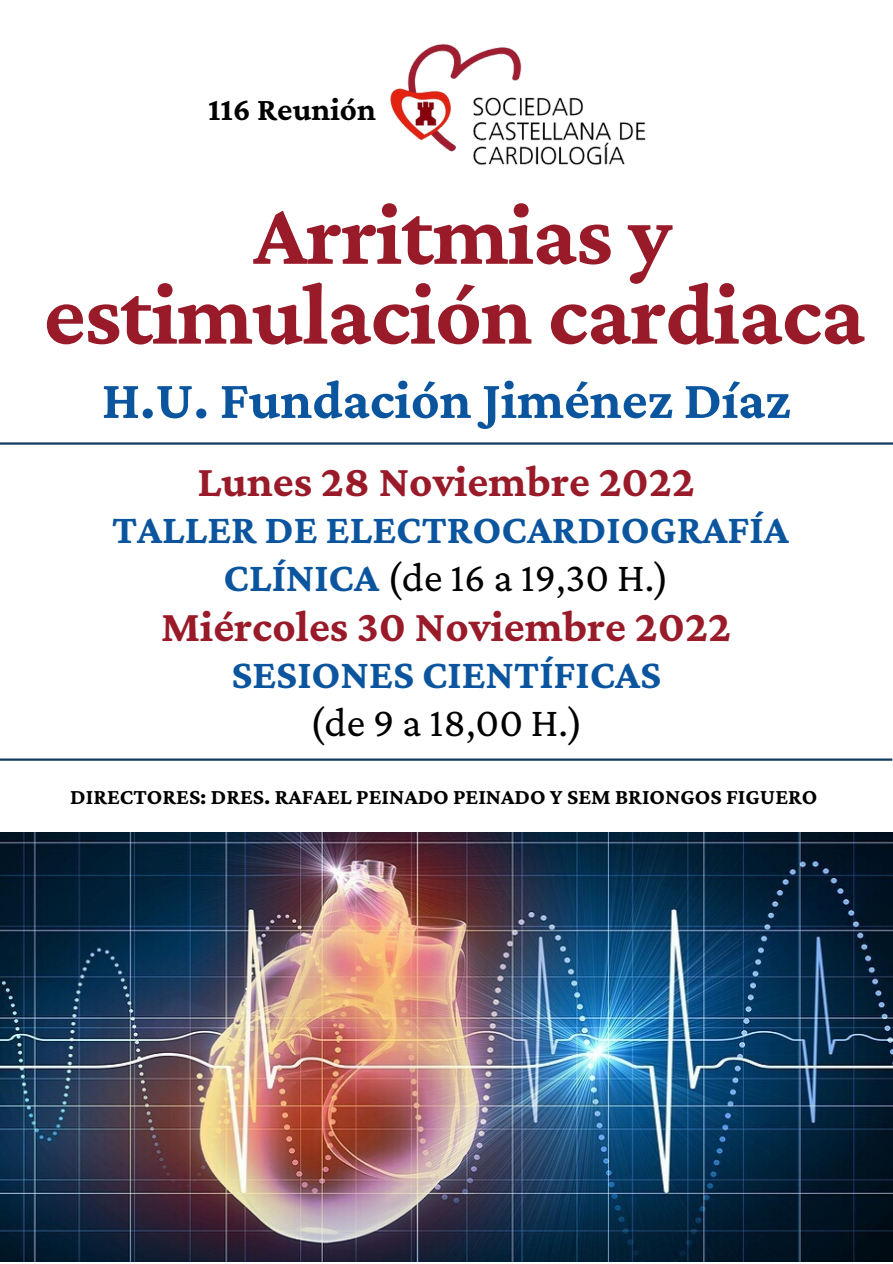
<style>
.page{position:relative;width:893px;height:1264px;background:#fff}
.page>*{position:absolute;margin:0;border:0;box-sizing:border-box;transform-origin:0 0}
.t1{font:700 89.85px/79.8px "Crimson Pro";letter-spacing:-.01em;color:#991a29;text-align:center}
.t2{font:700 55.5px "Crimson Pro";color:#0b559f}
.t3{font:700 45px "Crimson Pro";color:#991a29}
.t4{font:700 42px/47.2px "Crimson Pro";color:#0b559f;text-align:center}
.t5{font:42px "Crimson Pro";color:#000}
.t6{font:700 33px "Crimson Pro";color:#000}
.t7{font:700 22.5px "Crimson Pro";color:#000}
.s1{font-weight:400;color:#000}
</style>
<div class="page">
<img style="left:390px;top:44px;width:256px;height:121px">
<hr style="left:0;top:442px;width:892px;height:2px;background:#113961">
<hr style="left:0;top:758px;width:892px;height:2px;background:#113961">
<img style="left:0;top:832px;width:892px;height:429px">
<p class="t6" style="left:208px;top:90px;width:169px">116 Reunión</p>
<h1 class="t1" style="left:44px;top:193px;width:822px">Arritmias y estimulación cardiaca</h1>
<h2 class="t2" style="left:102px;top:368px;width:690px">H.U. Fundación Jiménez Díaz</h2>
<p class="t3" style="left:197px;top:456px;width:499px">Lunes 28 Noviembre 2022</p>
<p class="t4" style="left:112px;top:505px;width:678px">TALLER DE ELECTROCARDIOGRAFÍA<br>CLÍNICA <span class="s1">(de 16 a 19,30 H.)</span></p>
<p class="t3" style="left:161px;top:601px;width:571px">Miércoles 30 Noviembre 2022</p>
<p class="t4" style="left:231px;top:650px;width:431px">SESIONES CIENTÍFICAS</p>
<p class="t5" style="left:310px;top:698px;width:274px">(de 9 a 18,00 H.)</p>
<p class="t7" style="left:70px;top:784px;width:748px">DIRECTORES: DRES. RAFAEL PEINADO PEINADO Y SEM BRIONGOS FIGUERO</p>
</div>
